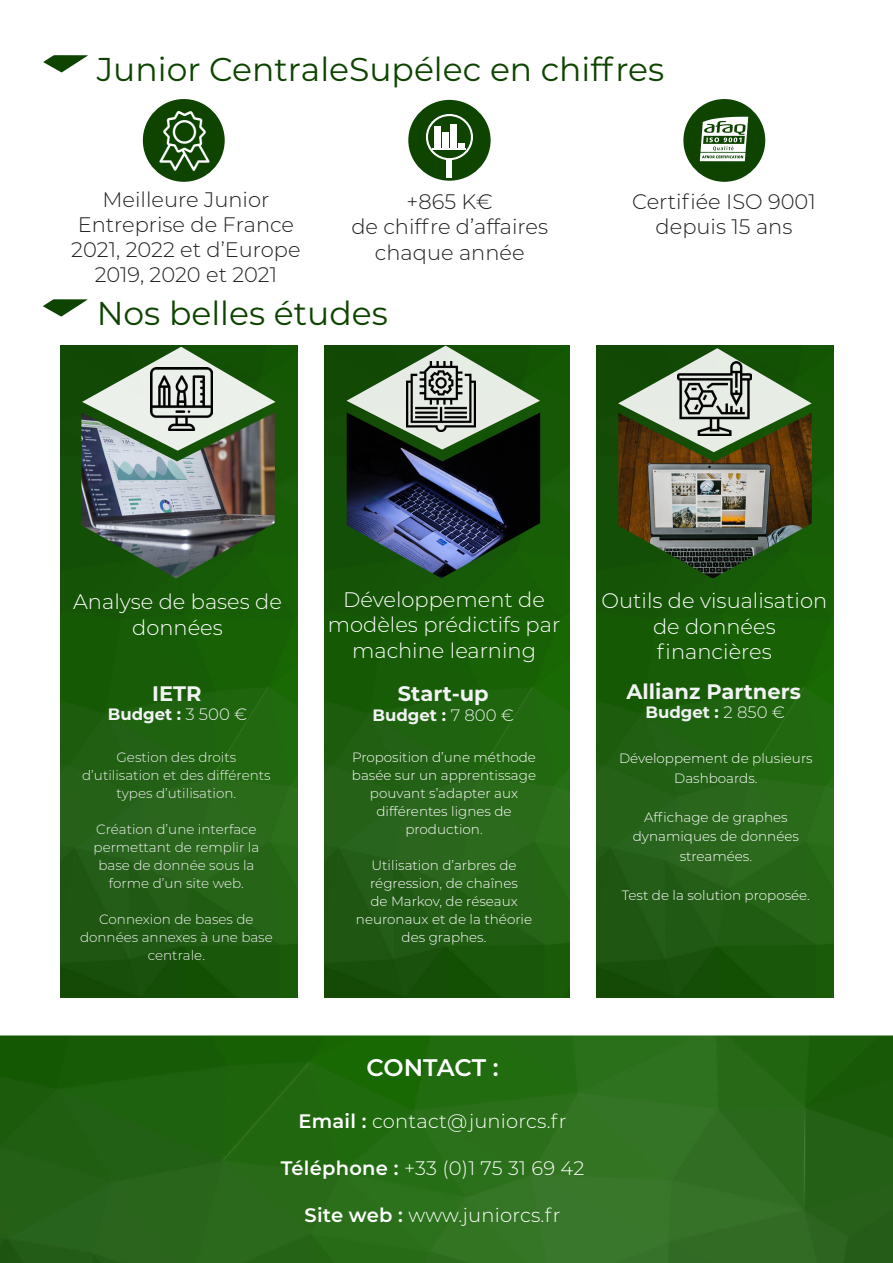
<style>
.page{position:relative;width:893px;height:1263px;background:#fff}
.page>*{position:absolute;margin:0;border:0;box-sizing:border-box;transform-origin:0 0}
.t1{font:33px "Montserrat";color:#0e4400}
.t2{font:600 24px "Montserrat";letter-spacing:-.01em;color:#fff}
.t3{font:300 21px/25.2px "Montserrat";color:#231f20;text-align:center}
.t4{font:300 21px/25.2px "Montserrat";color:#fff;text-align:center}
.t5{font:700 21px "Montserrat";color:#f2f3f4}
.t6{font:300 19.5px "Montserrat";letter-spacing:.01em;color:#fff}
.t7{font:700 16.5px "Montserrat";color:#f2f3f4}
.t8{font:300 13.5px/18px "Montserrat";color:#fff;text-align:center}
.t9{font:300 13.5px/18px "Montserrat";color:#f2f3f4;text-align:center}
.s1{font-weight:300}
.s2{font-weight:600}
</style>
<div class="page">
<img style="left:596px;top:346px;width:237px;height:652px">
<img style="left:325px;top:346px;width:244px;height:652px">
<img style="left:0;top:1035px;width:893px;height:228px">
<img style="left:60px;top:346px;width:237px;height:652px">
<img style="left:81px;top:412px;width:194px;height:166px">
<svg style="left:347px;top:346px;width:193px;height:66px;background:#698e60"></svg>
<svg style="left:618px;top:348px;width:194px;height:65px;background:#628959"></svg>
<svg style="left:43px;top:55px;width:45px;height:17px"></svg>
<svg style="left:82px;top:347px;width:194px;height:104px;background:#769270"></svg>
<svg style="left:43px;top:299px;width:45px;height:18px"></svg>
<img style="left:347px;top:412px;width:193px;height:166px">
<img style="left:618px;top:413px;width:194px;height:166px">
<img style="left:151px;top:368px;width:62px;height:62px">
<img style="left:406px;top:362px;width:70px;height:69px">
<img style="left:677px;top:362px;width:74px;height:74px">
<div style="left:408px;top:100px;width:83px;height:81px;background:#0e4400;border-radius:50%"></div>
<div style="left:447px;top:159px;width:5px;height:18px;background:#fff"></div>
<svg style="left:426px;top:114px;width:47px;height:46px"></svg>
<svg style="left:427px;top:115px;width:45px;height:44px"></svg>
<div style="left:426px;top:115px;width:46px;height:45px;border:2px solid #fff;border-radius:50%"></div>
<div style="left:435px;top:127px;width:6px;height:21px;background:#fff"></div>
<div style="left:443px;top:132px;width:6px;height:16px;background:#fff"></div>
<div style="left:450px;top:124px;width:6px;height:24px;background:#fff"></div>
<svg style="left:458px;top:143px;width:6px;height:5px"></svg>
<hr style="left:433px;top:149px;width:33px;height:1px;background:#fff">
<div style="left:684px;top:100px;width:80px;height:81px;background:#0e4400;border-radius:50%"></div>
<div style="left:683px;top:99px;width:82px;height:83px;border:2px solid #0e4400;border-radius:50%"></div>
<div style="left:144px;top:100px;width:80px;height:81px;background:#0e4400;border-radius:50%"></div>
<div style="left:143px;top:99px;width:82px;height:83px;border:2px solid #0e4400;border-radius:50%"></div>
<img style="left:156px;top:112px;width:58px;height:58px">
<svg style="left:700px;top:117px;width:48px;height:44px"></svg>
<p class="t1" style="left:97px;top:46px;width:569px">Junior CentraleSupélec en chiffres</p>
<p class="t3" style="left:71px;top:186px;width:231px">Meilleure Junior<br>Entreprise de France<br>2021, 2022 et d’Europe<br>2019, 2020 et 2021</p>
<p class="t3" style="left:407px;top:188px;width:88px">+865 K€</p>
<p class="t3" style="left:351px;top:214px;width:198px">de chiffre d’affaires chaque année</p>
<p class="t1" style="left:97px;top:291px;width:293px">Nos belles études</p>
<p class="t3" style="left:632px;top:188px;width:185px">Certifiée ISO 9001</p>
<p class="t3" style="left:656px;top:214px;width:138px">depuis 15 ans</p>
<p class="t4" style="left:73px;top:589px;width:210px">Analyse de bases de données</p>
<p class="t4" style="left:328px;top:586px;width:234px">Développement de modèles prédictifs par machine learning</p>
<p class="t4" style="left:602px;top:588px;width:227px">Outils de visualisation de données</p>
<p class="t4" style="left:657px;top:638px;width:116px">financières</p>
<p class="t5" style="left:152px;top:678px;width:51px">IETR</p>
<p class="t5" style="left:398px;top:678px;width:92px">Start-up</p>
<p class="t5" style="left:626px;top:676px;width:176px">Allianz Partners</p>
<p class="t7" style="left:372px;top:703px;width:143px">Budget : <span class="s1">7 800 €</span></p>
<p class="t7" style="left:645px;top:701px;width:141px">Budget : <span class="s1">2 850 €</span></p>
<p class="t7" style="left:108px;top:702px;width:141px">Budget : <span class="s1">3 500 €</span></p>
<p class="t9" style="left:82px;top:748px;width:190px">Gestion des droits d’utilisation et des différents types d’utilisation.</p>
<p class="t9" style="left:94px;top:820px;width:167px">Création d’une interface permettant de remplir la base de donnée sous la forme d’un site web.</p>
<p class="t9" style="left:80px;top:910px;width:194px">Connexion de bases de données annexes à une base centrale.</p>
<p class="t8" style="left:352px;top:748px;width:186px">Proposition d’une méthode basée sur un apprentissage pouvant s’adapter aux différentes lignes de production.</p>
<p class="t8" style="left:356px;top:856px;width:178px">Utilisation d’arbres de régression, de chaînes<br>de Markov, de réseaux neuronaux et de la théorie des graphes.</p>
<p class="t8" style="left:619px;top:748px;width:195px;line-height:19.5px">Développement de plusieurs<br>Dashboards.</p>
<p class="t8" style="left:633px;top:807px;width:168px;line-height:19.5px">Affichage de graphes dynamiques de données streamées.</p>
<p class="t8" style="left:622px;top:885px;width:190px">Test de la solution proposée.</p>
<p class="t2" style="left:366px;top:1051px;width:134px">CONTACT :</p>
<p class="t6" style="left:298px;top:1108px;width:270px"><span class="s2">Email :</span> contact@juniorcs.fr</p>
<p class="t6" style="left:281px;top:1155px;width:305px"><span class="s2">Téléphone :</span> +33 (0)1 75 31 69 42</p>
<p class="t6" style="left:305px;top:1201px;width:257px"><span class="s2">Site web :</span> www.juniorcs.fr</p>
</div>
